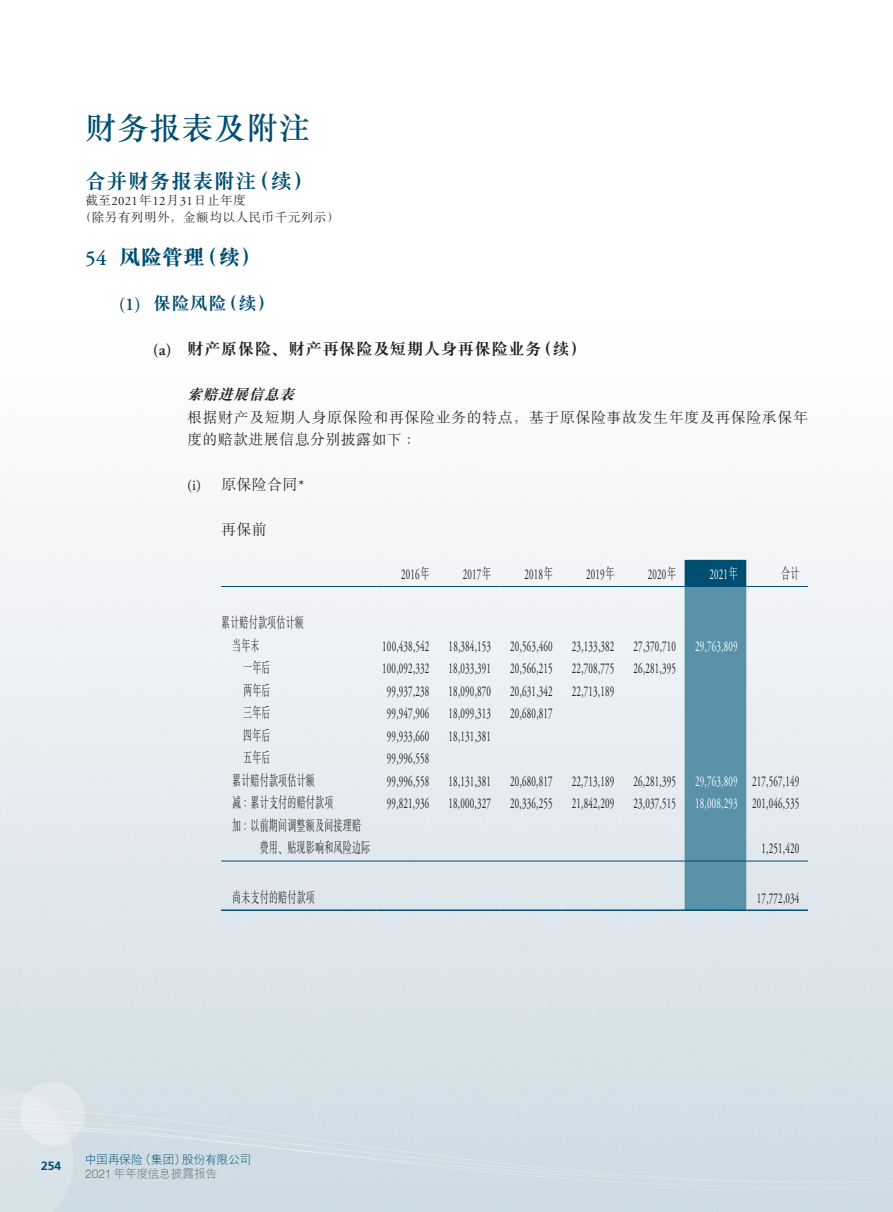
<style>
.page{position:relative;width:893px;height:1212px;background:#fff}
.page>*{position:absolute;margin:0;border:0;box-sizing:border-box;transform-origin:0 0}
.t1{font:500 31.5px "M Sung PRC";letter-spacing:.025em;color:#004e71}
.t2{font:700 21px "M Sung PRC";letter-spacing:.025em;color:#004e71}
.t3{font:800 21px "M Sung PRC";color:#004e71}
.t4{font:700 18px "M Sung PRC";color:#004e71}
.t5{font:700 16.5px "M Sung PRC";letter-spacing:.025em;color:#231f20}
.t6{font:15px "Adobe Garamond Pro";letter-spacing:.025em;color:#231f20;scale:.6 1}
.t7{font:300 15px/22.5px "M Sung PRC";letter-spacing:.025em;color:#231f20;scale:.6 1}
.t8{font:300 15px/22.5px "M Sung PRC";letter-spacing:.025em;color:#231f20}
.t9{font:15px "Adobe Garamond Pro";letter-spacing:.025em;color:#fff;scale:.6 1}
.t10{font:italic 700 15px "M Sung PRC";color:#231f20}
.t11{font:300 12.75px/16.5px "M Sung PRC";letter-spacing:.025em;color:#231f20}
.t12{font:300 12px/13.5px "M Hei PRC";letter-spacing:-.04em;color:#004e71}
.t13{font:700 12px "Frutiger LT Std";color:#004e71}
.s1{font-family:"Adobe Garamond Pro";font-weight:400}
.s2{font-family:"Adobe Garamond Pro";font-weight:600}
.s3{font-family:"M Sung PRC";font-weight:300}
.s4{color:#fff}
.s5{font-family:"Helvetica Neue LT Std";color:#6c6d70}
.s6{color:#6c6d70}
</style>
<div class="page">
<img style="left:0;top:519px;width:893px;height:542px">
<div style="left:0;top:1064px;width:893px;height:148px;background:#d2dee6"></div>
<svg style="left:685px;top:560px;width:61px;height:349px;background:#518ba3"></svg>
<hr style="left:221px;top:586px;width:155px;height:1px;background:#004e71">
<hr style="left:376px;top:586px;width:62px;height:1px;background:#004e71">
<hr style="left:438px;top:586px;width:62px;height:1px;background:#004e71">
<hr style="left:500px;top:586px;width:61px;height:1px;background:#004e71">
<hr style="left:561px;top:586px;width:62px;height:1px;background:#004e71">
<hr style="left:623px;top:586px;width:62px;height:1px;background:#004e71">
<hr style="left:685px;top:586px;width:61px;height:1px;background:#004e71">
<hr style="left:746px;top:586px;width:62px;height:1px;background:#004e71">
<hr style="left:221px;top:861px;width:155px;height:1px;background:#004e71">
<hr style="left:376px;top:861px;width:62px;height:1px;background:#004e71">
<hr style="left:438px;top:861px;width:62px;height:1px;background:#004e71">
<hr style="left:500px;top:861px;width:61px;height:1px;background:#004e71">
<hr style="left:561px;top:861px;width:62px;height:1px;background:#004e71">
<hr style="left:623px;top:861px;width:62px;height:1px;background:#004e71">
<hr style="left:685px;top:861px;width:61px;height:1px;background:#004e71">
<hr style="left:746px;top:861px;width:62px;height:1px;background:#004e71">
<hr style="left:221px;top:909px;width:155px;height:2px;background:#004e71">
<hr style="left:376px;top:909px;width:62px;height:2px;background:#004e71">
<hr style="left:438px;top:909px;width:62px;height:2px;background:#004e71">
<hr style="left:500px;top:909px;width:61px;height:2px;background:#004e71">
<hr style="left:561px;top:909px;width:62px;height:2px;background:#004e71">
<hr style="left:623px;top:909px;width:62px;height:2px;background:#004e71">
<hr style="left:685px;top:909px;width:61px;height:2px;background:#004e71">
<hr style="left:746px;top:909px;width:62px;height:2px;background:#004e71">
<h1 class="t1" style="left:85px;top:113px;width:227px">财务报表及附注</h1>
<h2 class="t2" style="left:85px;top:171px;width:230px">合并财务报表附注（续）</h2>
<p class="t11" style="left:79px;top:192px;width:263px;text-indent:6px">截至<span class="s1">2021</span>年<span class="s1">12</span>月<span class="s1">31</span>日止年度<br>（除另有列明外，金额均以人民币千元列示）</p>
<h2 class="t3" style="left:85px;top:247px;width:178px"><span class="s2">54</span> 风险管理（续）</h2>
<p class="t4" style="left:119px;top:295px;width:157px"><span class="s2">(1)</span> 保险风险（续）</p>
<p class="t5" style="left:153px;top:341px;width:435px"><span class="s2">(a)</span> 财产原保险、财产再保险及短期人身再保险业务（续）</p>
<p class="t10" style="left:187px;top:387px;width:113px">索赔进展信息表</p>
<p class="t8" style="left:187px;top:406px;width:622px">根据财产及短期人身原保险和再保险业务的特点，基于原保险事故发生年度及再保险承保年度的赔款进展信息分别披露如下：</p>
<p class="t8" style="left:187px;top:473px;width:119px"><span class="s1">(i)</span> 原保险合同<span class="s1">*</span></p>
<p class="t8" style="left:221px;top:518px;width:47px">再保前</p>
<p class="t6" style="left:401px;top:565px;width:49px">2016<span class="s3">年</span></p>
<p class="t6" style="left:463px;top:565px;width:49px">2017<span class="s3">年</span></p>
<p class="t6" style="left:524px;top:565px;width:49px">2018<span class="s3">年</span></p>
<p class="t6" style="left:586px;top:565px;width:49px">2019<span class="s3">年</span></p>
<p class="t6" style="left:648px;top:565px;width:49px">2020<span class="s3">年</span></p>
<p class="t9" style="left:709px;top:565px;width:49px">2021<span class="s3">年</span></p>
<p class="t7" style="left:781px;top:561px;width:32px">合计</p>
<p class="t7" style="left:232px;top:611px;width:121px;text-indent:-11px">累计赔付款项估计额当年末</p>
<p class="t6" style="left:382px;top:637px;width:80px">100,438,542</p>
<p class="t6" style="left:449px;top:637px;width:72px">18,384,153</p>
<p class="t6" style="left:510px;top:637px;width:72px">20,563,460</p>
<p class="t6" style="left:572px;top:637px;width:72px">23,133,382</p>
<p class="t6" style="left:634px;top:637px;width:72px">27,370,710</p>
<p class="t9" style="left:695px;top:637px;width:72px">29,763,809</p>
<p class="t7" style="left:243px;top:656px;width:47px">一年后</p>
<p class="t6" style="left:382px;top:659px;width:80px">100,092,332</p>
<p class="t6" style="left:449px;top:659px;width:72px">18,033,391</p>
<p class="t6" style="left:510px;top:659px;width:72px">20,566,215</p>
<p class="t6" style="left:572px;top:659px;width:72px">22,708,775</p>
<p class="t6" style="left:634px;top:659px;width:72px">26,281,395</p>
<p class="t7" style="left:243px;top:678px;width:47px">两年后</p>
<p class="t6" style="left:387px;top:682px;width:72px">99,937,238</p>
<p class="t6" style="left:449px;top:682px;width:72px">18,090,870</p>
<p class="t6" style="left:510px;top:682px;width:72px">20,631,342</p>
<p class="t6" style="left:572px;top:682px;width:72px">22,713,189</p>
<p class="t7" style="left:243px;top:701px;width:47px">三年后</p>
<p class="t6" style="left:387px;top:704px;width:72px">99,947,906</p>
<p class="t6" style="left:449px;top:704px;width:72px">18,099,313</p>
<p class="t6" style="left:510px;top:704px;width:72px">20,680,817</p>
<p class="t7" style="left:243px;top:723px;width:47px">四年后</p>
<p class="t6" style="left:387px;top:727px;width:72px">99,933,660</p>
<p class="t6" style="left:449px;top:727px;width:72px">18,131,381</p>
<p class="t7" style="left:243px;top:746px;width:47px">五年后</p>
<p class="t6" style="left:387px;top:749px;width:72px">99,996,558</p>
<p class="t7" style="left:232px;top:768px;width:140px">累计赔付款项估计额</p>
<p class="t6" style="left:387px;top:772px;width:72px">99,996,558</p>
<p class="t6" style="left:449px;top:772px;width:72px">18,131,381</p>
<p class="t6" style="left:510px;top:772px;width:72px">20,680,817</p>
<p class="t6" style="left:572px;top:772px;width:72px">22,713,189</p>
<p class="t6" style="left:633px;top:772px;width:72px">26,281,395</p>
<p class="t6" style="left:695px;top:772px;width:175px"><span class="s4">29,763,809</span> 217,567,149</p>
<p class="t7" style="left:232px;top:791px;width:170px">减：累计支付的赔付款项</p>
<p class="t6" style="left:387px;top:794px;width:72px">99,821,936</p>
<p class="t6" style="left:448px;top:794px;width:72px">18,000,327</p>
<p class="t6" style="left:510px;top:794px;width:72px">20,336,255</p>
<p class="t6" style="left:572px;top:794px;width:72px">21,842,209</p>
<p class="t6" style="left:633px;top:794px;width:72px">23,037,515</p>
<p class="t6" style="left:695px;top:794px;width:175px"><span class="s4">18,008,293</span> 201,046,535</p>
<p class="t7" style="left:260px;top:813px;width:186px;text-indent:-28px">加：以前期间调整额及间接理赔费用、贴现影响和风险边际</p>
<p class="t6" style="left:761px;top:839px;width:65px">1,251,420</p>
<p class="t7" style="left:232px;top:886px;width:140px">尚未支付的赔付款项</p>
<p class="t6" style="left:757px;top:889px;width:72px">17,772,034</p>
<p class="t13" style="left:41px;top:1159px;width:22px">254</p>
<p class="t12" style="left:85px;top:1152px;width:167px">中国再保险（集团）股份有限公司<br><span class="s5">2021</span> <span class="s6">年年度信息披露报告</span></p>
</div>
